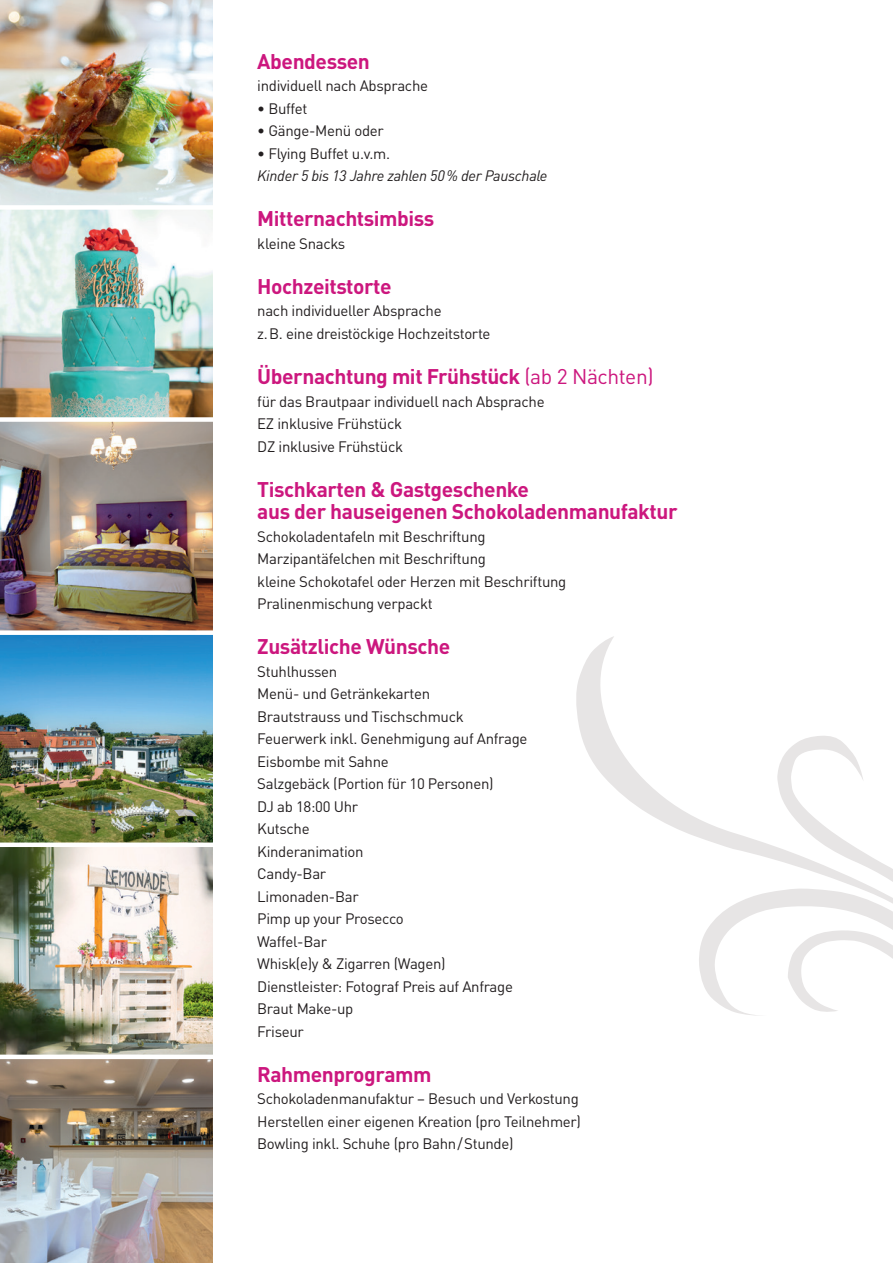
<style>
.page{position:relative;width:893px;height:1263px;background:#fff}
.page>*{position:absolute;margin:0;border:0;box-sizing:border-box;transform-origin:0 0}
.t1{font:700 21px/22.5px "DIN Pro";letter-spacing:-.02em;color:#cc177e}
.t2{font:15px/22.5px "DIN Pro";letter-spacing:-.02em;color:#231f20}
.t3{font:italic 15px "DIN Pro";letter-spacing:-.02em;color:#231f20}
.s1{font-weight:400}
</style>
<div class="page">
<img style="left:0;top:0;width:213px;height:205px">
<img style="left:0;top:422px;width:213px;height:208px">
<img style="left:0;top:847px;width:213px;height:207px">
<img style="left:0;top:210px;width:213px;height:207px">
<img style="left:0;top:635px;width:213px;height:207px">
<img style="left:0;top:1059px;width:213px;height:204px">
<svg style="left:576px;top:636px;width:317px;height:380px"></svg>
<h1 class="t1" style="left:257px;top:48px;width:114px">Abendessen</h1>
<p class="t2" style="left:257px;top:73px;width:172px">individuell nach Absprache</p>
<p class="t2" style="left:257px;top:96px;width:52px">• Buffet</p>
<p class="t2" style="left:257px;top:118px;width:128px">• Gänge-Menü oder</p>
<p class="t2" style="left:257px;top:141px;width:134px">• Flying Buffet u.v.m.</p>
<p class="t3" style="left:257px;top:164px;width:292px">Kinder 5 bis 13 Jahre zahlen 50% der Pauschale</p>
<h1 class="t1" style="left:257px;top:205px;width:179px">Mitternachtsimbiss</h1>
<p class="t2" style="left:257px;top:231px;width:90px">kleine Snacks</p>
<h1 class="t1" style="left:257px;top:273px;width:136px">Hochzeitstorte</h1>
<p class="t2" style="left:257px;top:298px;width:235px">nach individueller Absprache<br>z.B. eine dreistöckige Hochzeitstorte</p>
<h1 class="t1" style="left:257px;top:363px;width:398px">Übernachtung mit Frühstück <span class="s1">(ab 2 Nächten)</span></h1>
<p class="t2" style="left:257px;top:388px;width:289px">für das Brautpaar individuell nach Absprache<br>EZ inklusive Frühstück<br>DZ inklusive Frühstück</p>
<h1 class="t1" style="left:257px;top:475px;width:422px">Tischkarten &amp; Gastgeschenke<br>aus der hauseigenen Schokoladenmanufaktur</h1>
<p class="t2" style="left:257px;top:523px;width:311px">Schokoladentafeln mit Beschriftung Marzipantäfelchen mit Beschriftung<br>kleine Schokotafel oder Herzen mit Beschriftung Pralinenmischung verpackt</p>
<h1 class="t1" style="left:257px;top:633px;width:195px">Zusätzliche Wünsche</h1>
<p class="t2" style="left:257px;top:658px;width:272px">Stuhlhussen<br>Menü- und Getränkekarten<br>Brautstrauss und Tischschmuck<br>Feuerwerk inkl. Genehmigung auf Anfrage<br>Eisbombe mit Sahne<br>Salzgebäck (Portion für 10 Personen)<br>DJ ab 18:00 Uhr<br>Kutsche<br>Kinderanimation<br>Candy-Bar<br>Limonaden-Bar<br>Pimp up your Prosecco<br>Waffel-Bar<br>Whisk(e)y &amp; Zigarren (Wagen)<br>Dienstleister: Fotograf Preis auf Anfrage<br>Braut Make-up<br>Friseur</p>
<h1 class="t1" style="left:257px;top:1060px;width:176px">Rahmenprogramm</h1>
<p class="t2" style="left:257px;top:1086px;width:325px">Schokoladenmanufaktur – Besuch und Verkostung<br>Herstellen einer eigenen Kreation (pro Teilnehmer)<br>Bowling inkl. Schuhe (pro Bahn/Stunde)</p>
</div>
